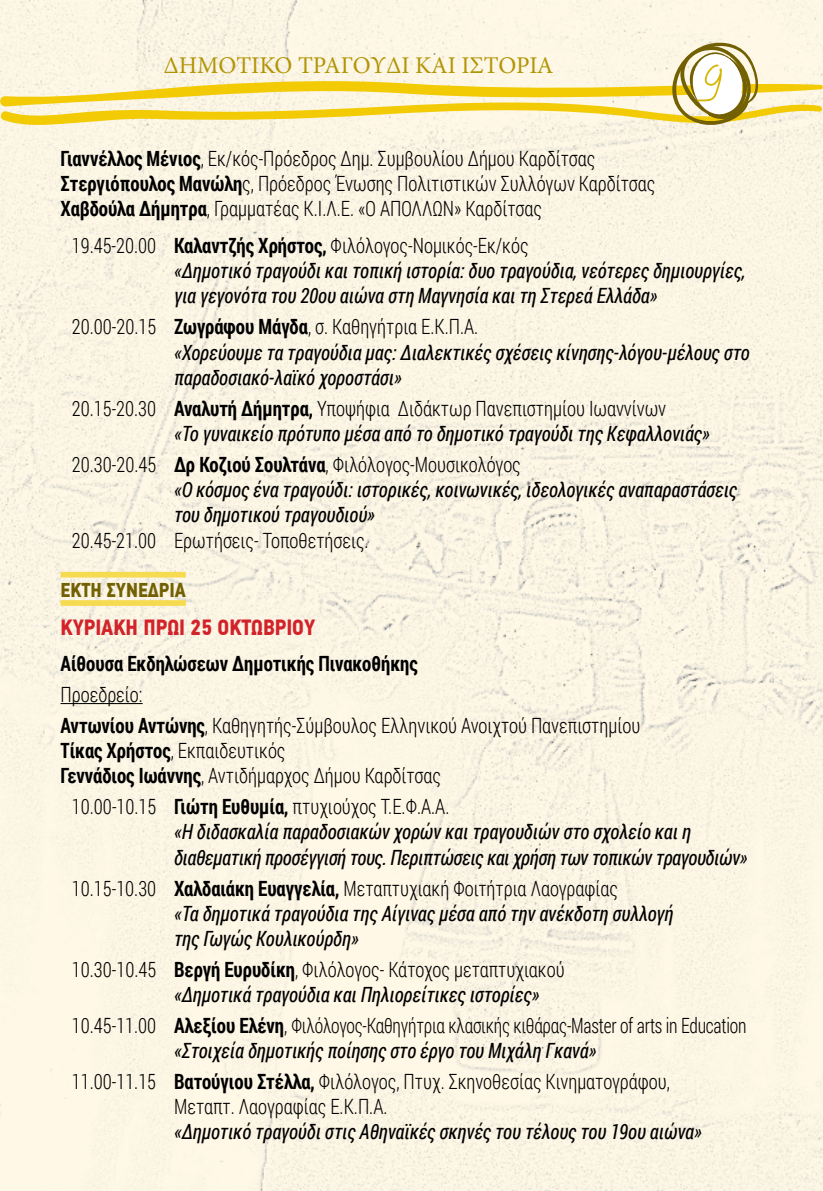
<style>
.page{position:relative;width:823px;height:1191px;background:#fff}
.page>*{position:absolute;margin:0;border:0;box-sizing:border-box;transform-origin:0 0}
.t1{font:54px "Aka Acid GR Calligram";color:#d8b605}
.t2{font:24px "Minion Pro";color:#b29504}
.t3{font:700 22px "PF Din Text Cond Pro";color:#d2232a}
.t4{font:italic 21px/25.2px "Roboto Condensed";color:#000;scale:.9 1}
.t5{font:300 21px/25.2px "Roboto Condensed";color:#000;scale:.9 1}
.t6{font:700 21px "Roboto Condensed";color:#000;scale:.9 1}
.t7{font:700 20px "PF Din Text Cond Pro";color:#726002}
.s1{font-weight:700}
.s2{font-weight:300;font-style:normal}
.s3{font-weight:700;font-style:normal}
.s4{font-weight:400;font-style:italic}
</style>
<div class="page">
<img style="left:0;top:0;width:822px;height:1191px">
<svg style="left:0;top:40px;width:822px;height:87px;background:#f6eab6"></svg>
<div style="left:60px;top:572px;width:126px;height:5px;background:#f6db50"></div>
<div style="left:60px;top:600px;width:126px;height:6px;background:#f6db50"></div>
<hr style="left:60px;top:703px;width:82px;height:1px;background:#000">
<p class="t2" style="left:163px;top:49px;width:391px">ΔΗΜΟΤΙΚΟ ΤΡΑΓΟΥΔΙ ΚΑΙ ΙΣΤΟΡΙΑ</p>
<h1 class="t1" style="left:697px;top:55px;width:23px">9</h1>
<p class="t5" style="left:60px;top:145px;width:662px"><span class="s1">Γιαννέλλος Μένιος</span>, Εκ/κός-Πρόεδρος Δημ. Συμβουλίου Δήμου Καρδίτσας<br><span class="s1">Στεργιόπουλος Μανώλη</span>ς, Πρόεδρος Ένωσης Πολιτιστικών Συλλόγων Καρδίτσας<br><span class="s1">Χαβδούλα Δήμητρα</span>, Γραμματέας Κ.Ι.Λ.Ε. «Ο ΑΠΟΛΛΩΝ» Καρδίτσας</p>
<p class="t4" style="left:174px;top:232px;width:636px;text-indent:-102px"><span class="s2">19.45-20.00</span> <span class="s3">Καλαντζής Χρήστος,</span> <span class="s2">Φιλόλογος-Νομικός-Εκ/κός<br></span>«Δημοτικό τραγούδι και τοπική ιστορία: δυο τραγούδια, νεότερες δημιουργίες, για γεγονότα του 20ου αιώνα στη Μαγνησία και τη Στερεά Ελλάδα»</p>
<p class="t4" style="left:174px;top:313px;width:641px;text-indent:-102px"><span class="s2">20.00-20.15</span> <span class="s3">Ζωγράφου Μάγδα</span><span class="s2">, σ. Καθηγήτρια Ε.Κ.Π.Α.<br></span>«Χορεύουμε τα τραγούδια μας: Διαλεκτικές σχέσεις κίνησης-λόγου-μέλους στο παραδοσιακό-λαϊκό χοροστάσι»</p>
<p class="t4" style="left:174px;top:395px;width:596px;text-indent:-102px"><span class="s2">20.15-20.30</span> <span class="s3">Αναλυτή Δήμητρα,</span> <span class="s2">Υποψήφια Διδάκτωρ Πανεπιστημίου Ιωαννίνων<br></span>«Το γυναικείο πρότυπο μέσα από το δημοτικό τραγούδι της Κεφαλλονιάς»</p>
<p class="t4" style="left:174px;top:451px;width:626px;text-indent:-102px"><span class="s2">20.30-20.45</span> <span class="s3">Δρ Κοζιού Σουλτάνα</span><span class="s2">, Φιλόλογος-Μουσικολόγος<br></span>«Ο κόσμος ένα τραγούδι: ιστορικές, κοινωνικές, ιδεολογικές αναπαραστάσεις του δημοτικού τραγουδιού»</p>
<p class="t5" style="left:72px;top:527px;width:331px">20.45-21.00 Ερωτήσεις- Τοποθετήσεις.</p>
<p class="t7" style="left:60px;top:578px;width:127px">ΕΚΤΗ ΣΥΝΕΔΡΙΑ</p>
<p class="t3" style="left:60px;top:613px;width:256px">ΚΥΡΙΑΚΗ ΠΡΩΙ 25 ΟΚΤΩΒΡΙΟΥ</p>
<p class="t6" style="left:60px;top:649px;width:398px">Αίθουσα Εκδηλώσεων Δημοτικής Πινακοθήκης</p>
<p class="t5" style="left:60px;top:678px;width:645px;line-height:30.8px">Προεδρείο:<br><span class="s1">Αντωνίου Αντώνης</span>, Καθηγητής-Σύμβουλος Ελληνικού Ανοιχτού Πανεπιστημίου</p>
<p class="t5" style="left:60px;top:737px;width:424px"><span class="s1">Τίκας Χρήστος</span>, Εκπαιδευτικός<br><span class="s1">Γεννάδιος Ιωάννης</span>, Αντιδήμαρχος Δήμου Καρδίτσας</p>
<p class="t4" style="left:174px;top:793px;width:638px;text-indent:-102px"><span class="s2">10.00-10.15</span> <span class="s3">Γιώτη Ευθυμία,</span> <span class="s2">πτυχιούχος Τ.Ε.Φ.Α.Α.<br></span>«Η διδασκαλία παραδοσιακών χορών και τραγουδιών στο σχολείο και η διαθεματική προσέγγισή τους. Περιπτώσεις και χρήση των τοπικών τραγουδιών»</p>
<p class="t4" style="left:174px;top:874px;width:556px;text-indent:-102px"><span class="s2">10.15-10.30</span> <span class="s3">Χαλδαιάκη Ευαγγελία,</span> <span class="s2">Μεταπτυχιακή Φοιτήτρια Λαογραφίας<br></span>«Τα δημοτικά τραγούδια της Αίγινας μέσα από την ανέκδοτη συλλογή της Γωγώς Κουλικούρδη»</p>
<p class="t4" style="left:174px;top:956px;width:435px;text-indent:-102px"><span class="s2">10.30-10.45</span> <span class="s3">Βεργή Ευρυδίκη</span><span class="s2">, Φιλόλογος- Κάτοχος μεταπτυχιακού </span>«Δημοτικά τραγούδια και Πηλιορείτικες ιστορίες»</p>
<p class="t5" style="left:174px;top:1012px;width:637px;text-indent:-102px">10.45-11.00 <span class="s1">Αλεξίου Ελένη</span>, Φιλόλογος-Καθηγήτρια κλασικής κιθάρας-Master of arts in Education <span class="s4">«Στοιχεία δημοτικής ποίησης στο έργο του Μιχάλη Γκανά»</span></p>
<p class="t5" style="left:174px;top:1068px;width:552px;text-indent:-102px">11.00-11.15 <span class="s1">Βατούγιου Στέλλα,</span> Φιλόλογος, Πτυχ. Σκηνοθεσίας Κινηματογράφου,<br>Μεταπτ. Λαογραφίας Ε.Κ.Π.Α.</p>
<p class="t4" style="left:174px;top:1118px;width:587px">«Δημοτικό τραγούδι στις Αθηναϊκές σκηνές του τέλους του 19ου αιώνα»</p>
</div>
